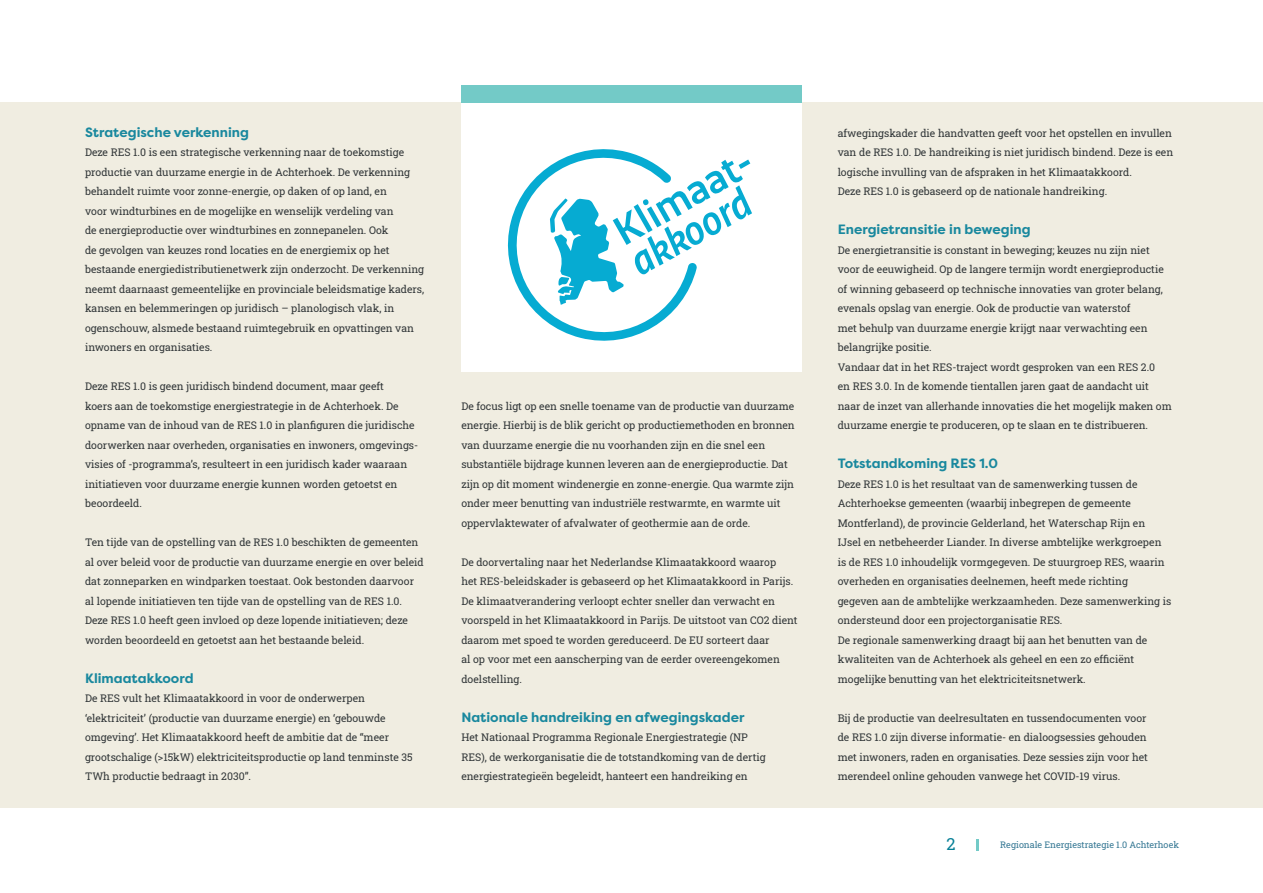
<style>
.page{position:relative;width:1263px;height:893px;background:#fff}
.page>*{position:absolute;margin:0;border:0;box-sizing:border-box;transform-origin:0 0}
.t1{font:16.5px "Roboto Slab";color:#067f96}
.t2{font:700 13.5px "Filson Pro";color:#19889e}
.t3{font:10.5px/19.5px "Roboto Slab";color:#313638}
.t4{font:9px "Roboto Slab";color:#367894}
</style>
<div class="page">
<div style="left:0;top:102px;width:1263px;height:706px;background:#f0ede1"></div>
<div style="left:461px;top:82px;width:340px;height:290px;background:#fff"></div>
<svg style="left:507px;top:149px;width:245px;height:192px"></svg>
<div style="left:461px;top:85px;width:340px;height:17px;background:#73cac7"></div>
<svg style="left:977px;top:839px;width:2px;height:11px"></svg>
<p class="t2" style="left:85px;top:123px;width:165px">Strategische verkenning</p>
<p class="t3" style="left:85px;top:142px;width:341px">Deze RES 1.0 is een strategische verkenning naar de toekomstige productie van duurzame energie in de Achterhoek. De verkenning behandelt ruimte voor zonne-energie, op daken of op land, en<br>voor windturbines en de mogelijke en wenselijk verdeling van<br>de energieproductie over windturbines en zonnepanelen. Ook<br>de gevolgen van keuzes rond locaties en de energiemix op het bestaande energiedistributienetwerk zijn onderzocht. De verkenning neemt daarnaast gemeentelijke en provinciale beleidsmatige kaders, kansen en belemmeringen op juridisch – planologisch vlak, in ogenschouw, alsmede bestaand ruimtegebruik en opvattingen van inwoners en organisaties.</p>
<p class="t3" style="left:85px;top:376px;width:335px">Deze RES 1.0 is geen juridisch bindend document, maar geeft<br>koers aan de toekomstige energiestrategie in de Achterhoek. De opname van de inhoud van de RES 1.0 in planfiguren die juridische doorwerken naar overheden, organisaties en inwoners, omgevings&shy;visies of -programma’s, resulteert in een juridisch kader waaraan initiatieven voor duurzame energie kunnen worden getoetst en beoordeeld.</p>
<p class="t3" style="left:85px;top:532px;width:340px">Ten tijde van de opstelling van de RES 1.0 beschikten de gemeenten al over beleid voor de productie van duurzame energie en over beleid dat zonneparken en windparken toestaat. Ook bestonden daarvoor al lopende initiatieven ten tijde van de opstelling van de RES 1.0.<br>Deze RES 1.0 heeft geen invloed op deze lopende initiatieven; deze worden beoordeeld en getoetst aan het bestaande beleid.</p>
<p class="t2" style="left:85px;top:669px;width:110px">Klimaatakkoord</p>
<p class="t3" style="left:85px;top:688px;width:329px">De RES vult het Klimaatakkoord in voor de onderwerpen ‘elektriciteit’ (productie van duurzame energie) en ‘gebouwde omgeving’. Het Klimaatakkoord heeft de ambitie dat de “meer grootschalige (&gt;15kW) elektriciteitsproductie op land tenminste 35<br>TWh productie bedraagt in 2030”.</p>
<p class="t3" style="left:461px;top:396px;width:335px">De focus ligt op een snelle toename van de productie van duurzame energie. Hierbij is de blik gericht op productiemethoden en bronnen van duurzame energie die nu voorhanden zijn en die snel een substantiële bijdrage kunnen leveren aan de energieproductie. Dat zijn op dit moment windenergie en zonne-energie. Qua warmte zijn onder meer benutting van industriële restwarmte, en warmte uit oppervlaktewater of afvalwater of geothermie aan de orde.</p>
<p class="t3" style="left:461px;top:552px;width:338px">De doorvertaling naar het Nederlandse Klimaatakkoord waarop<br>het RES-beleidskader is gebaseerd op het Klimaatakkoord in Parijs.<br>De klimaatverandering verloopt echter sneller dan verwacht en voorspeld in het Klimaatakkoord in Parijs. De uitstoot van CO2 dient daarom met spoed te worden gereduceerd. De EU sorteert daar<br>al op voor met een aanscherping van de eerder overeengekomen doelstelling.</p>
<p class="t2" style="left:461px;top:708px;width:285px">Nationale handreiking en afwegingskader</p>
<p class="t3" style="left:461px;top:727px;width:306px">Het Nationaal Programma Regionale Energiestrategie (NP<br>RES), de werkorganisatie die de totstandkoming van de dertig energiestrategieën begeleidt, hanteert een handreiking en</p>
<p class="t3" style="left:838px;top:123px;width:337px">afwegingskader die handvatten geeft voor het opstellen en invullen van de RES 1.0. De handreiking is niet juridisch bindend. Deze is een logische invulling van de afspraken in het Klimaatakkoord.<br>Deze RES 1.0 is gebaseerd op de nationale handreiking.</p>
<p class="t2" style="left:838px;top:221px;width:194px">Energietransitie in beweging</p>
<p class="t3" style="left:838px;top:240px;width:336px">De energietransitie is constant in beweging; keuzes nu zijn niet voor de eeuwigheid. Op de langere termijn wordt energieproductie of winning gebaseerd op technische innovaties van groter belang, evenals opslag van energie. Ook de productie van waterstof<br>met behulp van duurzame energie krijgt naar verwachting een belangrijke positie.<br>Vandaar dat in het RES-traject wordt gesproken van een RES 2.0<br>en RES 3.0. In de komende tientallen jaren gaat de aandacht uit naar de inzet van allerhande innovaties die het mogelijk maken om duurzame energie te produceren, op te slaan en te distribueren.</p>
<p class="t2" style="left:838px;top:455px;width:162px">Totstandkoming RES 1.0</p>
<p class="t3" style="left:838px;top:474px;width:335px">Deze RES 1.0 is het resultaat van de samenwerking tussen de Achterhoekse gemeenten (waarbij inbegrepen de gemeente Montferland), de provincie Gelderland, het Waterschap Rijn en IJsel en netbeheerder Liander. In diverse ambtelijke werkgroepen is de RES 1.0 inhoudelijk vormgegeven. De stuurgroep RES, waarin overheden en organisaties deelnemen, heeft mede richting gegeven aan de ambtelijke werkzaamheden. Deze samenwerking is ondersteund door een projectorganisatie RES.<br>De regionale samenwerking draagt bij aan het benutten van de kwaliteiten van de Achterhoek als geheel en een zo efficiënt mogelijke benutting van het elektriciteitsnetwerk.</p>
<p class="t3" style="left:838px;top:708px;width:312px">Bij de productie van deelresultaten en tussendocumenten voor de RES 1.0 zijn diverse informatie- en dialoogsessies gehouden met inwoners, raden en organisaties. Deze sessies zijn voor het merendeel online gehouden vanwege het COVID-19 virus.</p>
<h1 class="t1" style="left:946px;top:833px;width:11px">2</h1>
<p class="t4" style="left:1000px;top:838px;width:180px">Regionale Energiestrategie 1.0 Achterhoek</p>
</div>
